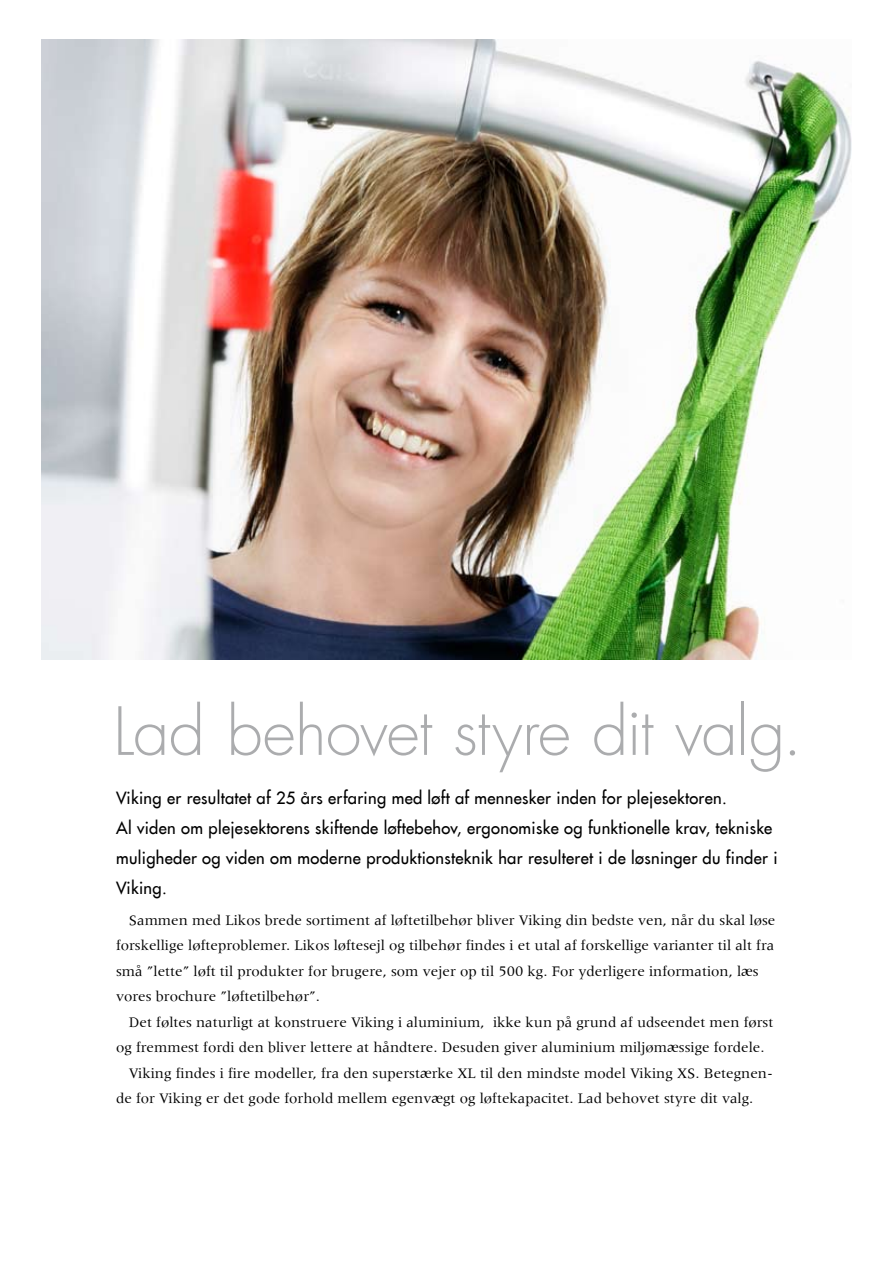
<style>
.page{position:relative;width:893px;height:1263px;background:#fff}
.page>*{position:absolute;margin:0;border:0;box-sizing:border-box;transform-origin:0 0}
.t1{font:300 64.5px "Futura LT";letter-spacing:-.015em;color:#abacae}
.t2{font:16.5px/30px "Futura LT";letter-spacing:.02em;color:#000}
.t3{font:15px/25.5px "Meridien";color:#000}
</style>
<div class="page">
<img style="left:42px;top:40px;width:810px;height:619px">
<h1 class="t1" style="left:113px;top:692px;width:691px">Lad behovet styre dit valg.</h1>
<p class="t2" style="left:116px;top:782px;width:663px">Viking er resultatet af 25 års erfaring med løft af mennesker inden for plejesektoren.<br>Al viden om plejesektorens skiftende løftebehov, ergonomiske og funktionelle krav, tekniske muligheder og viden om moderne produktionsteknik har resulteret i de løsninger du finder i Viking.</p>
<p class="t3" style="left:116px;top:907px;width:661px;text-indent:13px">Sammen med Likos brede sortiment af løftetilbehør bliver Viking din bedste ven, når du skal løse forskellige løfteproblemer. Likos løftesejl og tilbehør findes i et utal af forskellige varianter til alt fra små ”lette” løft til produkter for brugere, som vejer op til 500 kg. For yderligere information, læs vores brochure ”løftetilbehør”.</p>
<p class="t3" style="left:129px;top:1009px;width:646px">Det føltes naturligt at konstruere Viking i aluminium, ikke kun på grund af udseendet men først</p>
<p class="t3" style="left:116px;top:1035px;width:650px">og fremmest fordi den bliver lettere at håndtere. Desuden giver aluminium miljømæssige fordele.</p>
<p class="t3" style="left:129px;top:1060px;width:646px">Viking findes i fire modeller, fra den superstærke XL til den mindste model Viking XS. Betegnen-</p>
<p class="t3" style="left:116px;top:1086px;width:639px">de for Viking er det gode forhold mellem egenvægt og løftekapacitet. Lad behovet styre dit valg.</p>
</div>
